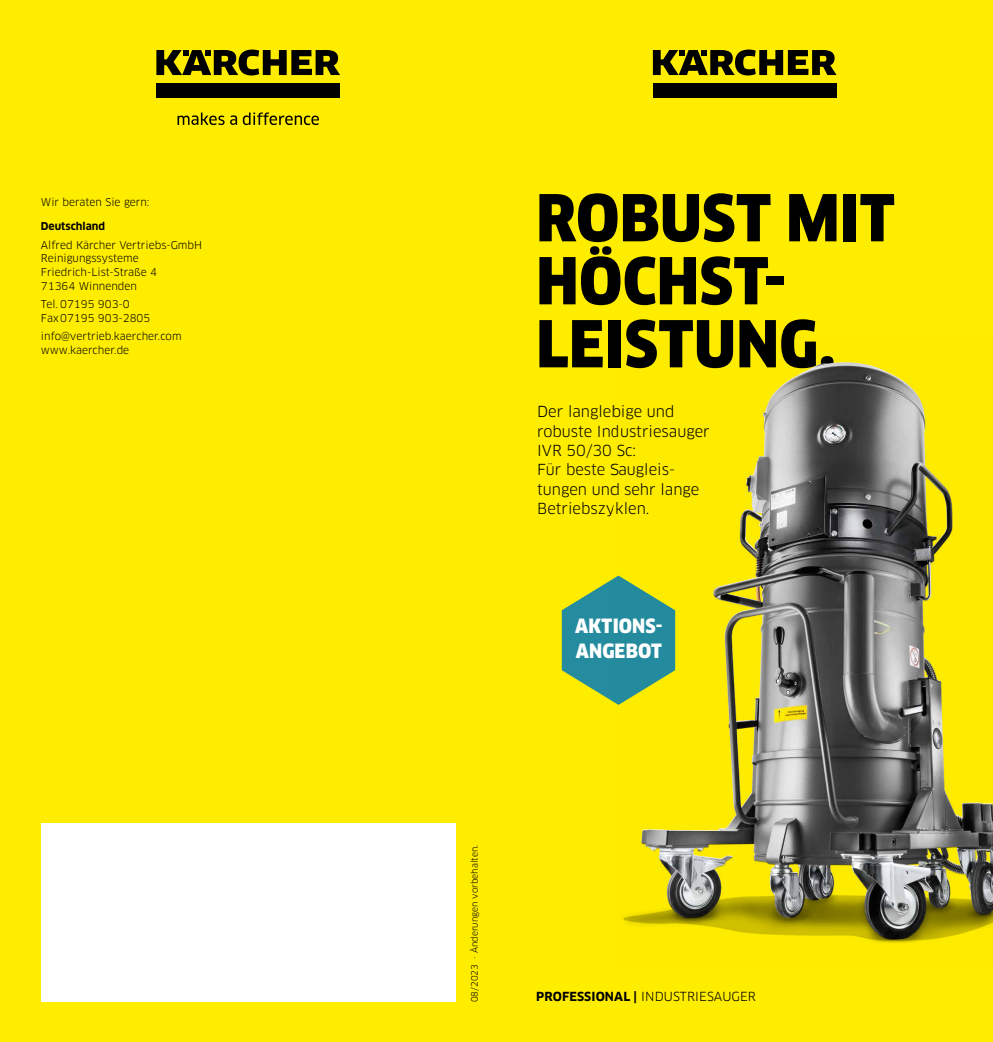
<style>
.page{position:relative;width:993px;height:1042px;background:#fff}
.page>*{position:absolute;margin:0;border:0;box-sizing:border-box;transform-origin:0 0}
.t1{font:900 63px/63px "Clan Pro Narr";color:#000}
.t2{font:900 19.25px/25px "Clan Pro Narr";letter-spacing:.01em;color:#fff}
.t3{font:14.88px/19.2px "Clan Pro";color:#000}
.t4{font:12.25px "Clan Pro";letter-spacing:.01em;color:#000}
.t5{font:10.5px/13.7px "Clan Pro";color:#000}
.t6{font:700 10.5px "Clan Pro";color:#000}
.t7{font:8.75px "Clan Pro";color:#000}
.s1{font-weight:700}
</style>
<div class="page">
<div style="left:0;top:0;width:504px;height:1042px;background:#ffed00"></div>
<div style="left:496px;top:0;width:496px;height:1042px;background:#ffed00"></div>
<div style="left:41px;top:823px;width:414px;height:179px;background:#fff"></div>
<svg style="left:561px;top:579px;width:52px;height:123px"></svg>
<img style="left:613px;top:362px;width:379px;height:581px">
<img style="left:641px;top:363px;width:186px;height:555px">
<svg style="left:243px;top:112px;width:76px;height:13px"></svg>
<svg style="left:230px;top:115px;width:7px;height:10px"></svg>
<svg style="left:177px;top:112px;width:47px;height:13px"></svg>
<div style="left:156px;top:83px;width:184px;height:15px;background:#000"></div>
<svg style="left:156px;top:50px;width:184px;height:25px"></svg>
<div style="left:652px;top:83px;width:184px;height:15px;background:#000"></div>
<svg style="left:652px;top:50px;width:184px;height:25px"></svg>
<p class="t5" style="left:41px;top:196px;width:110px">Wir beraten Sie gern:</p>
<p class="t6" style="left:41px;top:220px;width:66px">Deutschland</p>
<p class="t5" style="left:41px;top:238px;width:163px">Alfred Kärcher Vertriebs-GmbH<br>Reinigungssysteme<br>Friedrich-List-Straße 4<br>71364 Winnenden</p>
<p class="t5" style="left:41px;top:297px;width:111px">Tel. 07195 903-0<br>Fax07195 903-2805</p>
<p class="t5" style="left:41px;top:330px;width:142px">info@vertrieb.kaercher.com www.kaercher.de</p>
<h1 class="t1" style="left:536px;top:187px;width:360px">ROBUST MIT<br>HÖCHST-<br>LEISTUNG.</h1>
<h3 class="t3" style="left:537px;top:402px;width:174px">Der langlebige und robuste Industriesauger<br>IVR 50/30 Sc:<br>Für beste Saugleis&shy;tungen und sehr lange<br>Betriebszyklen.</h3>
<h2 class="t2" style="left:575px;top:614px;width:89px">AKTIONS-<br>ANGEBOT</h2>
<p class="t7" style="left:469px;top:1002px;width:159px;rotate:-90deg">08/2023 · Änderungen vorbehalten.</p>
<p class="t4" style="left:536px;top:989px;width:221px"><span class="s1">PROFESSIONAL |</span> INDUSTRIESAUGER</p>
</div>
